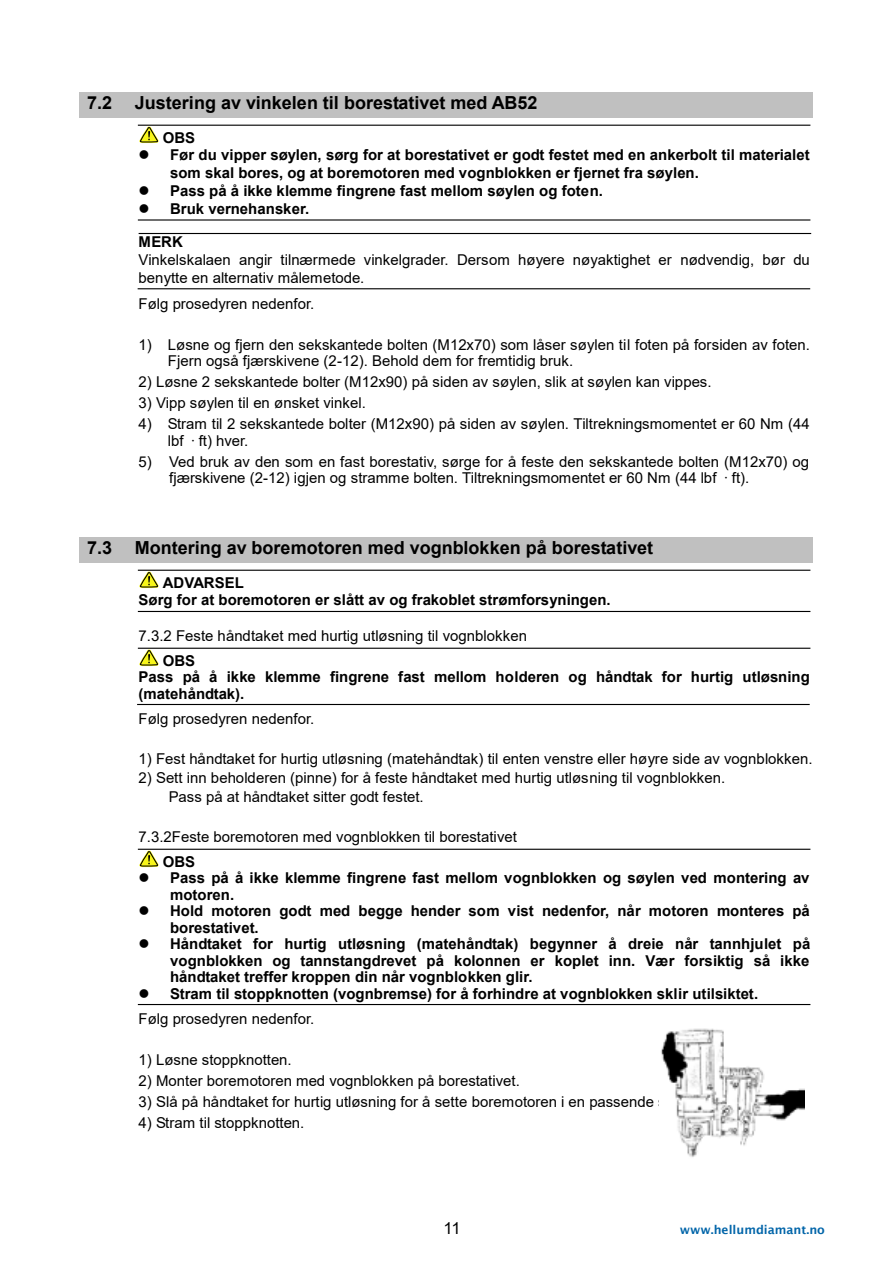
<style>
.page{position:relative;width:893px;height:1263px;background:#fff}
.page>*{position:absolute;margin:0;border:0;box-sizing:border-box;transform-origin:0 0}
.t1{font:700 18px "Arial";color:#000}
.t2{font:16.5px "Arial";color:#000}
.t3{font:15px/16.5px "Arial";color:#000}
.t4{font:700 15px/16.5px "Arial";color:#000}
.t5{font:600 12px "Lucida Sans";color:#0265a9}
.s1{font-family:"MS Mincho"}
</style>
<div class="page">
<div style="left:79px;top:92px;width:733px;height:26px;background:#c0c0c0"></div>
<div style="left:79px;top:537px;width:733px;height:26px;background:#c0c0c0"></div>
<svg style="left:139px;top:126px;width:20px;height:17px"></svg>
<hr style="left:138px;top:125px;width:672px;height:1px;background:#000">
<hr style="left:138px;top:219px;width:672px;height:2px;background:#000">
<hr style="left:139px;top:233px;width:672px;height:1px;background:#000">
<hr style="left:138px;top:288px;width:672px;height:1px;background:#000">
<svg style="left:139px;top:571px;width:20px;height:17px"></svg>
<hr style="left:138px;top:570px;width:672px;height:1px;background:#000">
<hr style="left:138px;top:611px;width:672px;height:1px;background:#000">
<svg style="left:139px;top:649px;width:20px;height:17px"></svg>
<hr style="left:138px;top:648px;width:672px;height:1px;background:#000">
<hr style="left:137px;top:704px;width:673px;height:1px;background:#000">
<svg style="left:139px;top:850px;width:20px;height:17px"></svg>
<hr style="left:138px;top:849px;width:672px;height:1px;background:#000">
<hr style="left:138px;top:1004px;width:672px;height:1px;background:#000">
<img style="left:661px;top:1028px;width:143px;height:129px">
<p class="t1" style="left:87px;top:90px;width:27px">7.2</p>
<p class="t1" style="left:135px;top:90px;width:404px">Justering av vinkelen til borestativet med AB52</p>
<p class="t4" style="left:163px;top:129px;width:34px">OBS</p>
<p class="t4" style="left:170px;top:146px;width:641px;line-height:18px">Før du vipper søylen, sørg for at borestativet er godt festet med en ankerbolt til materialet som skal bores, og at boremotoren med vognblokken er fjernet fra søylen.</p>
<p class="t4" style="left:170px;top:183px;width:434px">Pass på å ikke klemme fingrene fast mellom søylen og foten.</p>
<p class="t4" style="left:139px;top:193px;width:172px;line-height:33px;text-indent:31px">Bruk vernehansker.<br>MERK</p>
<p class="t3" style="left:139px;top:251px;width:673px;line-height:18px">Vinkelskalaen angir tilnærmede vinkelgrader. Dersom høyere nøyaktighet er nødvendig, bør du benytte en alternativ målemetode.</p>
<p class="t3" style="left:139px;top:295px;width:177px">Følg prosedyren nedenfor.</p>
<p class="t3" style="left:168px;top:336px;width:643px;text-indent:-29px">1) Løsne og fjern den sekskantede bolten (M12x70) som låser søylen til foten på forsiden av foten.<br>Fjern også fjærskivene (2-12). Behold dem for fremtidig bruk.</p>
<p class="t3" style="left:139px;top:374px;width:574px">2) Løsne 2 sekskantede bolter (M12x90) på siden av søylen, slik at søylen kan vippes.</p>
<p class="t3" style="left:139px;top:395px;width:229px">3) Vipp søylen til en ønsket vinkel.</p>
<p class="t3" style="left:168px;top:416px;width:643px;text-indent:-29px">4) Stram til 2 sekskantede bolter (M12x90) på siden av søylen. Tiltrekningsmomentet er 60 Nm (44 lbf <span class="s1">·</span>ft) hver.</p>
<p class="t3" style="left:169px;top:453px;width:642px;text-indent:-30px">5) Ved bruk av den som en fast borestativ, sørge for å feste den sekskantede bolten (M12x70) og fjærskivene (2-12) igjen og stramme bolten. Tiltrekningsmomentet er 60 Nm (44 lbf <span class="s1">·</span>ft).</p>
<p class="t1" style="left:87px;top:535px;width:27px">7.3</p>
<p class="t1" style="left:135px;top:535px;width:520px">Montering av boremotoren med vognblokken på borestativet</p>
<p class="t4" style="left:139px;top:574px;width:474px;line-height:17.7px;text-indent:24px">ADVARSEL<br>Sørg for at boremotoren er slått av og frakoblet strømforsyningen.</p>
<p class="t3" style="left:139px;top:628px;width:390px">7.3.2 Feste håndtaket med hurtig utløsning til vognblokken</p>
<p class="t4" style="left:139px;top:652px;width:673px;text-indent:24px">OBS<br>Pass på å ikke klemme fingrene fast mellom holderen og håndtak for hurtig utløsning (matehåndtak).</p>
<p class="t3" style="left:139px;top:710px;width:177px">Følg prosedyren nedenfor.</p>
<p class="t3" style="left:139px;top:750px;width:675px">1) Fest håndtaket for hurtig utløsning (matehåndtak) til enten venstre eller høyre side av vognblokken.</p>
<p class="t3" style="left:169px;top:768px;width:558px;line-height:19.5px;text-indent:-30px">2) Sett inn beholderen (pinne) for å feste håndtaket med hurtig utløsning til vognblokken.<br>Pass på at håndtaket sitter godt festet.</p>
<p class="t3" style="left:139px;top:829px;width:380px">7.3.2Feste boremotoren med vognblokken til borestativet</p>
<p class="t4" style="left:163px;top:853px;width:34px">OBS</p>
<p class="t4" style="left:170px;top:870px;width:641px">Pass på å ikke klemme fingrene fast mellom vognblokken og søylen ved montering av motoren.</p>
<p class="t4" style="left:170px;top:903px;width:641px">Hold motoren godt med begge hender som vist nedenfor, når motoren monteres på borestativet.</p>
<p class="t4" style="left:170px;top:936px;width:642px;text-align:justify">Håndtaket for hurtig utløsning (matehåndtak) begynner å dreie når tannhjulet på vognblokken og tannstangdrevet på kolonnen er koplet inn. Vær forsiktig så ikke håndtaket treffer kroppen din når vognblokken glir.</p>
<p class="t4" style="left:170px;top:985px;width:589px">Stram til stoppknotten (vognbremse) for å forhindre at vognblokken sklir utilsiktet.</p>
<p class="t3" style="left:139px;top:1010px;width:177px">Følg prosedyren nedenfor.</p>
<p class="t3" style="left:139px;top:1051px;width:155px">1) Løsne stoppknotten.</p>
<p class="t3" style="left:139px;top:1072px;width:383px">2) Monter boremotoren med vognblokken på borestativet.</p>
<p class="t3" style="left:139px;top:1093px;width:567px">3) Slå på håndtaket for hurtig utløsning for å sette boremotoren i en passende stilling.</p>
<p class="t3" style="left:139px;top:1114px;width:167px">4) Stram til stoppknotten.</p>
<p class="t2" style="left:443px;top:1216px;width:19px">11</p>
<p class="t5" style="left:680px;top:1223px;width:147px">www.hellumdiamant.no</p>
</div>
